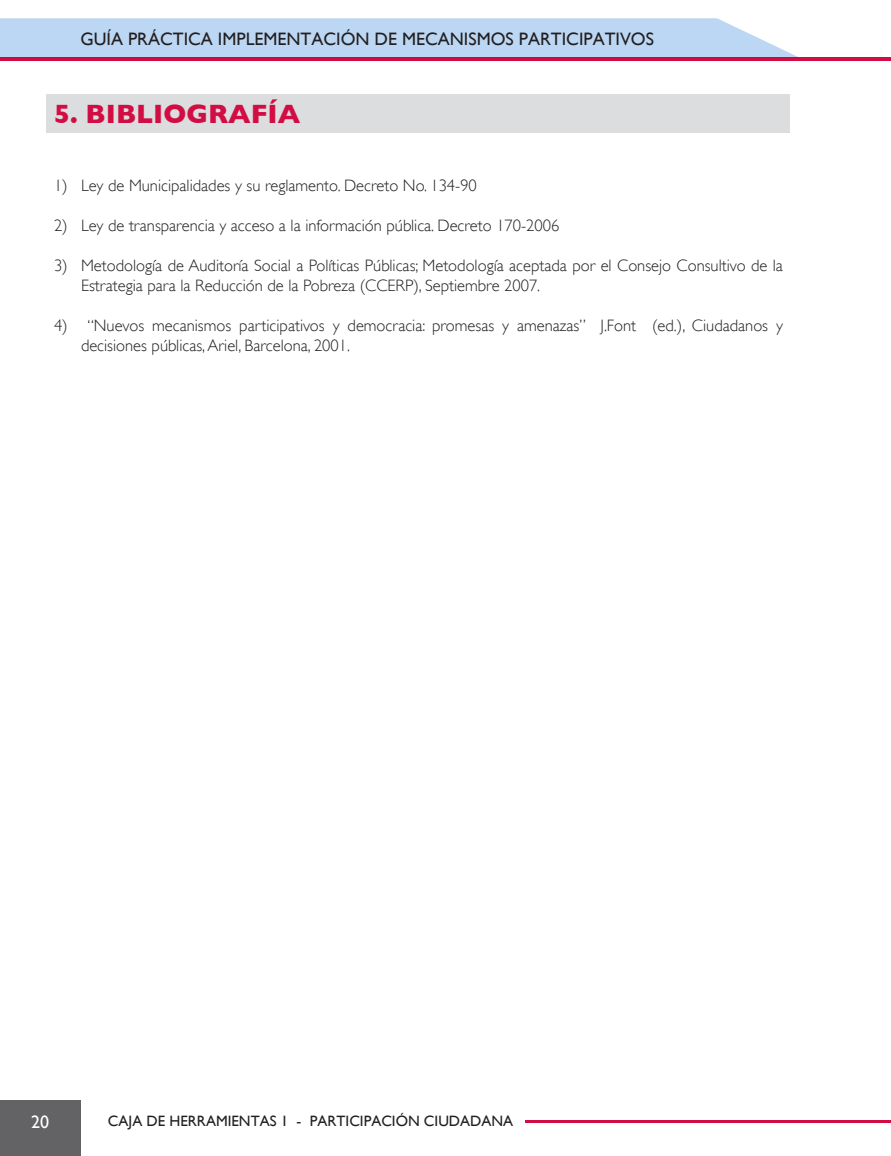
<style>
.page{position:relative;width:891px;height:1156px;background:#fff}
.page>*{position:absolute;margin:0;border:0;box-sizing:border-box;transform-origin:0 0}
.Titulo_18{font:700 27px "Gill Sans";color:#d20d44}
.t1{font:18px "Gill Sans";color:#231f20}
.t2{font:18px "Gill Sans";color:#fff}
.t3{font:300 16.5px/19.8px "Gill Sans";color:#231f20}
.t4{font:15px "Gill Sans";color:#231f20}
</style>
<div class="page">
<div style="left:0;top:1101px;width:80px;height:55px;background:#636366"></div>
<svg style="left:0;top:57px;width:576px;height:4px;background:#cd0c43"></svg>
<svg style="left:576px;top:57px;width:315px;height:4px"></svg>
<svg style="left:0;top:18px;width:798px;height:39px;background:#bfd9f3"></svg>
<hr style="left:526px;top:1120px;width:365px;height:2px;background:#d20d44">
<div style="left:47px;top:95px;width:743px;height:38px;background:#dcdddf"></div>
<p class="t1" style="left:80px;top:28px;width:575px">GUÍA PRÁCTICA IMPLEMENTACIÓN DE MECANISMOS PARTICIPATIVOS</p>
<p class="Titulo_18" style="left:54px;top:98px;width:248px">5. BIBLIOGRAFÍA</p>
<p class="t3" style="left:54px;top:175px;width:424px">1) Ley de Municipalidades y su reglamento. Decreto No. 134-90</p>
<p class="t3" style="left:54px;top:215px;width:507px">2) Ley de transparencia y acceso a la información pública. Decreto 170-2006</p>
<p class="t3" style="left:81px;top:255px;width:704px;text-indent:-27px">3) Metodología de Auditoría Social a Políticas Públicas; Metodología aceptada por el Consejo Consultivo de la<br>Estrategia para la Reducción de la Pobreza (CCERP), Septiembre 2007.</p>
<p class="t3" style="left:81px;top:315px;width:704px;text-indent:-27px">4) “Nuevos mecanismos participativos y democracia: promesas y amenazas” J.Font (ed.), Ciudadanos y decisiones públicas, Ariel, Barcelona, 2001.</p>
<p class="t2" style="left:31px;top:1111px;width:20px">20</p>
<p class="t4" style="left:108px;top:1111px;width:407px">CAJA DE HERRAMIENTAS 1 - PARTICIPACIÓN CIUDADANA</p>
</div>
